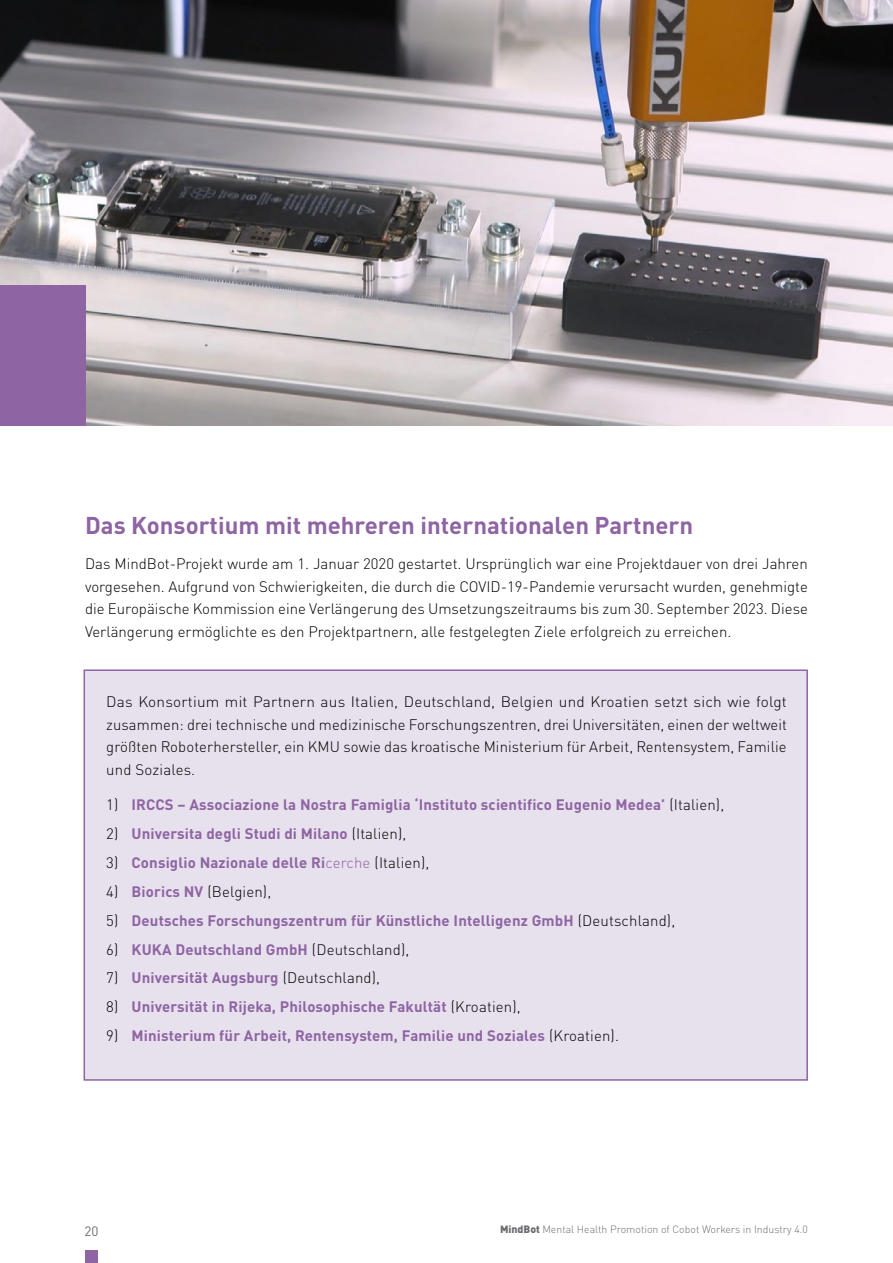
<style>
.page{position:relative;width:893px;height:1263px;background:#fff}
.page>*{position:absolute;margin:0;border:0;box-sizing:border-box;transform-origin:0 0}
.t1{font:700 24px "DIN Pro";color:#8e64a3}
.t2{font:300 15px/22.5px "DIN Pro";color:#000;text-align:justify}
.t3{font:700 15px "DIN Pro";letter-spacing:.01em;color:#8e64a3}
.t4{font:13.5px "DIN Pro";color:#6d6e71}
.t5{font:300 10.5px "DIN Pro";color:#6d6e71}
.s1{font-weight:300;color:#000}
.s2{font-weight:300}
.s3{font-weight:700;color:#8e64a3}
.s4{font-weight:900}
</style>
<div class="page">
<div style="left:84px;top:669px;width:724px;height:412px;background:#e7e0ed;border:2px solid #8e64a3"></div>
<img style="left:0;top:0;width:893px;height:425px">
<div style="left:0;top:285px;width:85px;height:140px;background:#8e64a3"></div>
<div style="left:85px;top:1250px;width:13px;height:13px;background:#8e64a3"></div>
<h1 class="t1" style="left:85px;top:505px;width:610px">Das Konsortium mit mehreren internationalen Partnern</h1>
<p class="t2" style="left:85px;top:551px;width:724px">Das MindBot-Projekt wurde am 1. Januar 2020 gestartet. Ursprünglich war eine Projektdauer von drei Jahren vorgesehen. Aufgrund von Schwierigkeiten, die durch die COVID-19-Pandemie verursacht wurden, genehmigte die Europäische Kommission eine Verlängerung des Umsetzungszeitraums bis zum 30. September 2023. Diese Verlängerung ermöglichte es den Projektpartnern, alle festgelegten Ziele erfolgreich zu erreichen.</p>
<p class="t2" style="left:106px;top:689px;width:682px">Das Konsortium mit Partnern aus Italien, Deutschland, Belgien und Kroatien setzt sich wie folgt zusammen: drei technische und medizinische Forschungszentren, drei Universitäten, einen der weltweit größten Roboterhersteller, ein KMU sowie das kroatische Ministerium für Arbeit, Rentensystem, Familie und Soziales.</p>
<p class="t3" style="left:106px;top:792px;width:619px"><span class="s1">1)</span> IRCCS – Associazione la Nostra Famiglia ‘Instituto scientifico Eugenio Medea’ <span class="s1">(Italien),</span></p>
<p class="t3" style="left:106px;top:821px;width:302px"><span class="s1">2)</span> Universita degli Studi di Milano <span class="s1">(Italien),</span></p>
<p class="t3" style="left:106px;top:850px;width:324px"><span class="s1">3)</span> Consiglio Nazionale delle Ri<span class="s2">cerche</span> <span class="s1">(Italien),</span></p>
<p class="t2" style="left:106px;top:879px;width:166px">4) <span class="s3">Biorics NV</span> (Belgien),</p>
<p class="t3" style="left:106px;top:908px;width:570px"><span class="s1">5)</span> Deutsches Forschungszentrum für Künstliche Intelligenz GmbH <span class="s1">(Deutschland),</span></p>
<p class="t3" style="left:106px;top:937px;width:305px"><span class="s1">6)</span> KUKA Deutschland GmbH <span class="s1">(Deutschland),</span></p>
<p class="t3" style="left:106px;top:965px;width:275px"><span class="s1">7)</span> Universität Augsburg <span class="s1">(Deutschland),</span></p>
<p class="t3" style="left:106px;top:994px;width:416px"><span class="s1">8)</span> Universität in Rijeka, Philosophische Fakultät <span class="s1">(Kroatien),</span></p>
<p class="t3" style="left:106px;top:1023px;width:514px"><span class="s1">9)</span> Ministerium für Arbeit, Rentensystem, Familie und Soziales <span class="s1">(Kroatien).</span></p>
<p class="t4" style="left:84px;top:1220px;width:16px">20</p>
<p class="t5" style="left:500px;top:1221px;width:309px"><span class="s4">MindBot</span> Mental Health Promotion of Cobot Workers in Industry 4.0</p>
</div>
